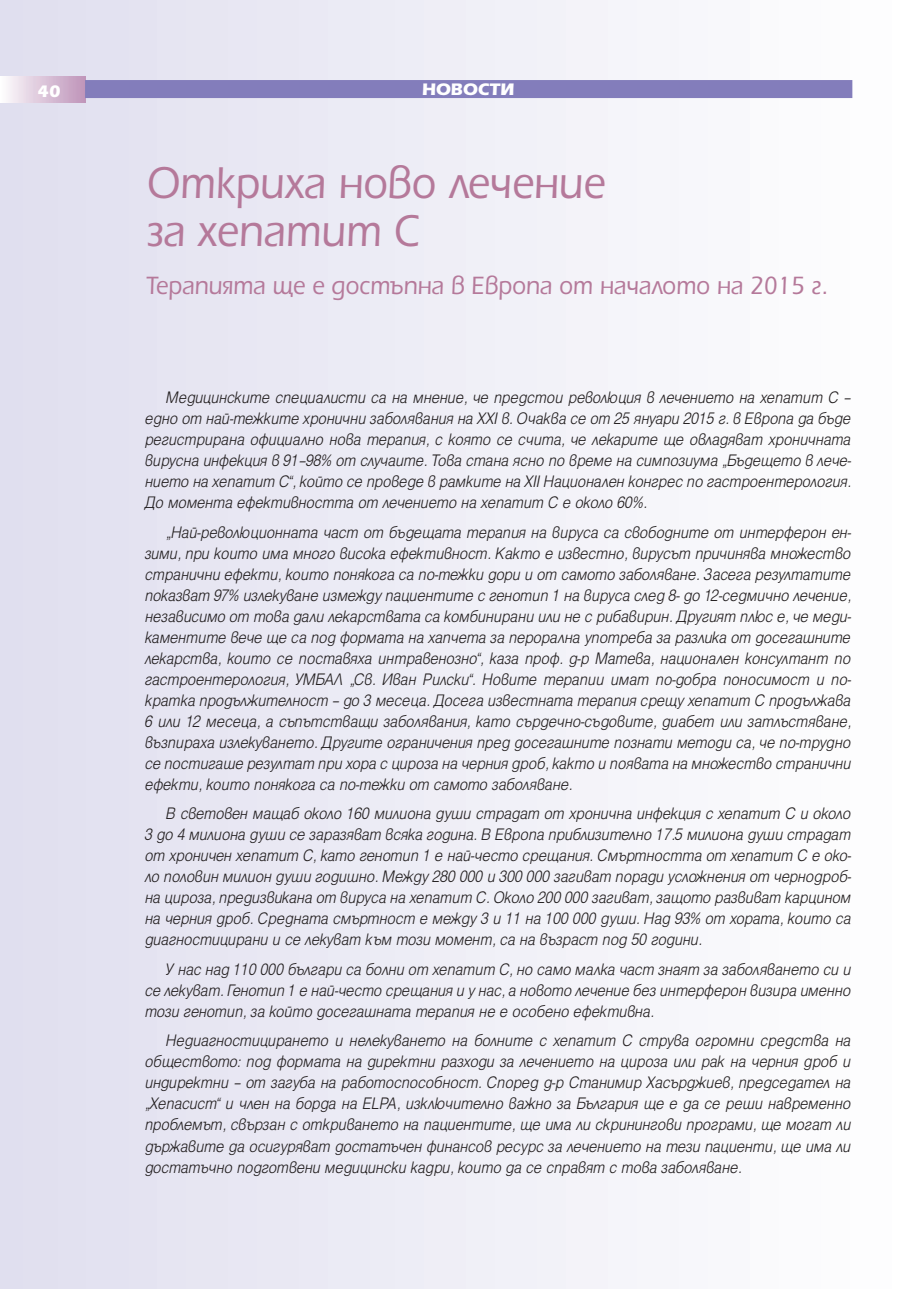
<style>
.page{position:relative;width:906px;height:1289px;background:#fff}
.page>*{position:absolute;margin:0;border:0;box-sizing:border-box;transform-origin:0 0}
.t1{font:48px/48px "Erika Bg";color:#b5799a;scale:.9 1}
.t2{font:27px "Erika Bg";color:#b5799a;scale:.9 1}
.t3{font:italic 300 18px/21px "Helen Bg";letter-spacing:-.01em;color:#231f20;text-align:justify;scale:.9 1}
.t4{font:700 18px "Erika Bg";color:#fff}
</style>
<div class="page">
<div style="left:1px;top:0;width:905px;height:1288px;background:linear-gradient(to right,#e0deef,#feffff)"></div>
<div style="left:0;top:77px;width:85px;height:25px;background:linear-gradient(to right,#fdfcfd,#be94b9)"></div>
<div style="left:85px;top:80px;width:767px;height:18px;background:#837dbb"></div>
<p class="t4" style="left:37px;top:85px;width:25px">40</p>
<p class="t4" style="left:422px;top:83px;width:94px">НОВОСТИ</p>
<h1 class="t1" style="left:146px;top:163px;width:511px">Откриха ново лечение за хепатит С</h1>
<h2 class="t2" style="left:146px;top:276px;width:759px">Терапията ще е достъпна в Европа от началото на 2015 г.</h2>
<p class="t3" style="left:145px;top:388px;width:786px;text-indent:21px">Медицинските специалисти са на мнение, че предстои революция в лечението на хепатит С – едно от най-тежките хронични заболявания на XXI в. Очаква се от 25 януари 2015 г. в Европа да бъде регистрирана официално нова терапия, с която се счита, че лекарите ще овладяват хроничната вирусна инфекция в 91–98% от случаите. Това стана ясно по време на симпозиума „Бъдещето в лече&shy;нието на хепатит С“, който се проведе в рамките на XII Национален конгрес по гастроентерология.<br>До момента ефективн остта от лечението на хепатит С е около 60%.</p>
<p class="t3" style="left:145px;top:522px;width:786px;text-indent:21px">„Най-революционната част от бъдещата терапия на вируса са свободните от интерферон ен&shy;зими, при които има много висока ефективност. Както е известно, вирусът причинява множество странични ефекти, които понякога са по-тежки дори и от самото заболяване. Засега резултатите показват 97% излекуване измежду пациентите с генотип 1 на вируса след 8- до 12-седмично лечение, независимо от това дали лекарствата са комбинирани или не с рибавирин. Другият плюс е, че меди&shy;каментите вече ще са под формата на хапчета за перорална употреба за разлика от досегашните лекарства, които се поставяха интравенозно“, каза проф. д-р Матева, национален консултант по гастроентерология, УМБАЛ „Св. Иван Рилски“. Новите терапии имат по-добра поносимост и по&shy;кратка продължителност – до 3 месеца. Досега известната терапия срещу хепатит С продължава 6 или 12 месеца, а съпътстващи заболявания, като сърдечно-съдовите, диабет или затлъстяване, възпираха излекуването. Другите ограничения пред досегашните познати методи са, че по-трудно се постигаше резултат при хора с цироза на черния дроб, както и появата на множество странични ефекти, които понякога са по-тежки от самото заболяване.</p>
<p class="t3" style="left:145px;top:804px;width:786px;text-indent:21px">В световен мащаб около 160 милиона души страдат от хронична инфекция с хепатит C и около 3 до 4 милиона души се заразяват всяка година. В Европа приблизително 17.5 милиона души страдат от хроничен хепатит С, като генотип 1 е най-често срещания. Смъртността от хепатит С е око&shy;ло половин милион души годишно. Между 280 000 и 300 000 загиват поради усложнения от чернодроб&shy;на цироза, предизвикана от вируса на хепатит С. Около 200 000 загиват, защото развиват карцином на черния дроб. Средната смъртност е между 3 и 11 на 100 000 души. Над 93% от хората, които са диагностицирани и се лекуват към този момент, са на възраст под 50 години.</p>
<p class="t3" style="left:145px;top:959px;width:786px;text-indent:21px">У нас над 110 000 българи са болни от хепатит С, но само малка част знаят за заболяването си и се лекуват. Генотип 1 е най-често срещания и у нас, а новото лечение без интерферон визира именно този генотип, за който досегашната терапия не е особено ефективна.</p>
<p class="t3" style="left:145px;top:1031px;width:786px;text-indent:21px">Недиагностицирането и нелекуването на болните с хепатит С струва огромни средства на обществото: под формата на директни разходи за лечението на цироза или рак на черния дроб и индиректни – от загуба на работоспособност. Според д-р Станимир Хасър джиев, председател на „Хепасист“ и член на борда на ELPA, изключително важно за България ще е да се реши навременно проблемът, свързан с откриването на пациентите, ще има ли скринингови програми, ще могат ли държавите да осигуряват достатъчен финансов ресурс за лечението на тези пациенти, ще има ли достатъчно подготвени медицински кадри, които да се справят с това заболяване.</p>
</div>
